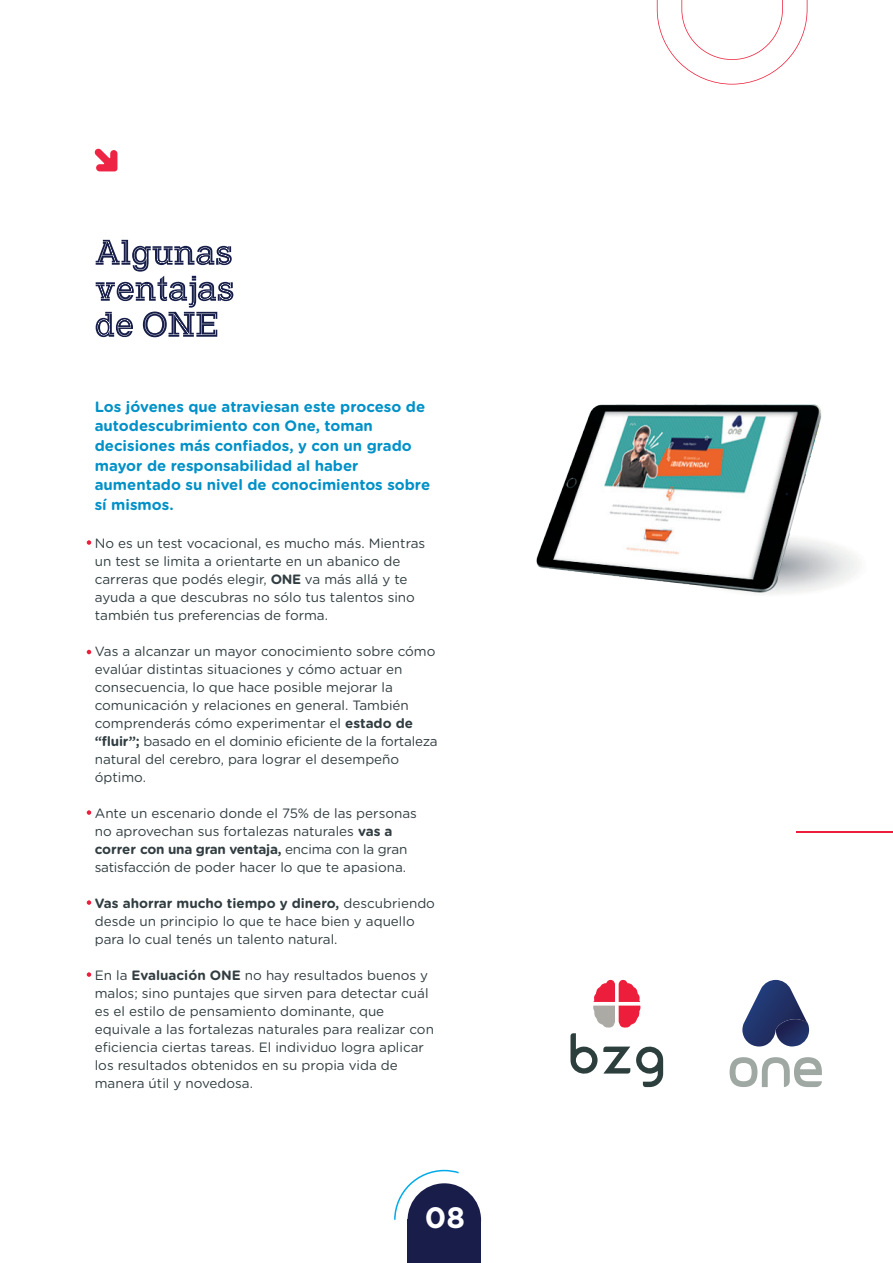
<style>
.page{position:relative;width:893px;height:1263px;background:#fff}
.page>*{position:absolute;margin:0;border:0;box-sizing:border-box;transform-origin:0 0}
.t1{font:700 29.55px "Gotham Rounded";color:#fff}
.t2{font:700 15px/19.8px "Gotham Rounded";color:#0091c8}
.t3{font:13.5px/18px "Gotham Rounded";color:#313d41}
.s1{font-weight:700}
</style>
<div class="page">
<hr style="left:797px;top:831px;width:96px;height:2px;background:#ed1e3b">
<svg style="left:657px;top:0;width:150px;height:85px"></svg>
<svg style="left:570px;top:980px;width:93px;height:107px"></svg>
<svg style="left:87px;top:540px;width:4px;height:5px"></svg>
<svg style="left:87px;top:650px;width:4px;height:4px"></svg>
<svg style="left:87px;top:810px;width:4px;height:5px"></svg>
<svg style="left:87px;top:900px;width:4px;height:5px"></svg>
<svg style="left:87px;top:972px;width:4px;height:5px"></svg>
<svg style="left:730px;top:1057px;width:92px;height:30px"></svg>
<svg style="left:742px;top:980px;width:67px;height:66px"></svg>
<svg style="left:96px;top:240px;width:137px;height:97px"></svg>
<div style="left:408px;top:1219px;width:73px;height:44px;background:#191d4a"></div>
<div style="left:408px;top:1183px;width:73px;height:74px;background:#191d4a;border-radius:50%"></div>
<svg style="left:394px;top:1170px;width:65px;height:50px"></svg>
<img style="left:537px;top:404px;width:322px;height:191px">
<svg style="left:94px;top:148px;width:23px;height:23px"></svg>
<p class="t2" style="left:95px;top:396px;width:337px">Los jóvenes que atraviesan este proceso de autodescubrimiento con One, toman decisiones más confiados, y con un grado mayor de responsabilidad al haber aumentado su nivel de conocimientos sobre sí mismos.</p>
<p class="t3" style="left:95px;top:534px;width:332px">No es un test vocacional, es mucho más. Mientras un test se limita a orientarte en un abanico de carreras que podés elegir, <span class="s1">ONE</span> va más allá y te ayuda a que descubras no sólo tus talentos sino también tus preferencias de forma.</p>
<p class="t3" style="left:95px;top:641px;width:344px">Vas a alcanzar un mayor conocimiento sobre cómo evalúar distintas situaciones y cómo actuar en consecuencia, lo que hace posible mejorar la comunicación y relaciones en general. También comprenderás cómo experimentar el <span class="s1">estado de “fluir”;</span> basado en el dominio eficiente de la fortaleza natural del cerebro, para lograr el desempeño óptimo.</p>
<p class="t3" style="left:95px;top:803px;width:324px">Ante un escenario donde el 75% de las personas no aprovechan sus fortalezas naturales <span class="s1">vas a correr con una gran ventaja,</span> encima con la gran satisfacción de poder hacer lo que te apasiona.</p>
<p class="t3" style="left:95px;top:893px;width:342px"><span class="s1">Vas ahorrar mucho tiempo y dinero,</span> descubriendo desde un principio lo que te hace bien y aquello para lo cual tenés un talento natural.</p>
<p class="t3" style="left:95px;top:965px;width:341px">En la <span class="s1">Evaluación ONE</span> no hay resultados buenos y malos; sino puntajes que sirven para detectar cuál es el estilo de pensamiento dominante, que equivale a las fortalezas naturales para realizar con eficiencia ciertas tareas. El individuo logra aplicar los resultados obtenidos en su propia vida de manera útil y novedosa.</p>
<h1 class="t1" style="left:425px;top:1196px;width:42px">08</h1>
</div>
